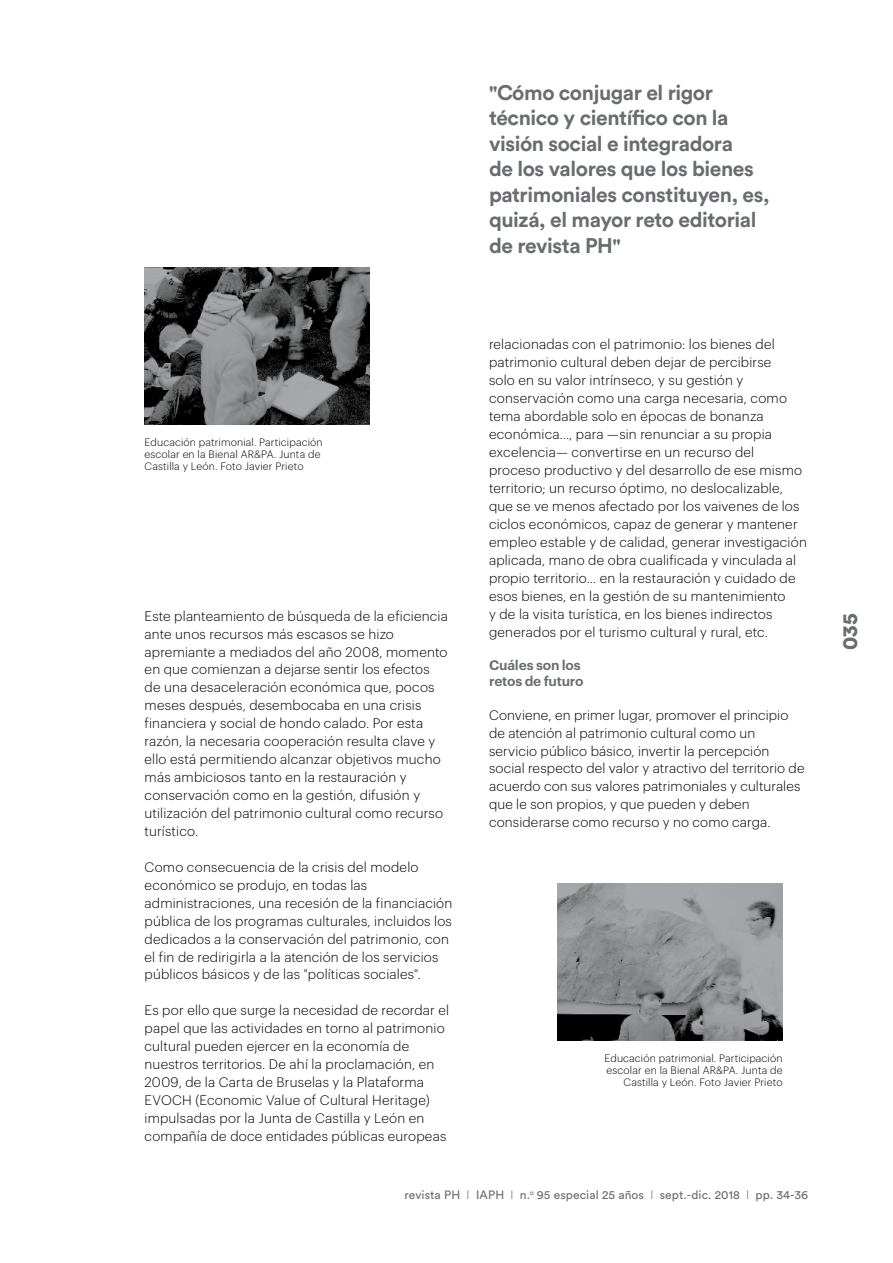
<style>
.page{position:relative;width:893px;height:1263px;background:#fff}
.page>*{position:absolute;margin:0;border:0;box-sizing:border-box;transform-origin:0 0}
.t1{font:700 21px/25.5px "Circular Std";letter-spacing:-.02em;color:#696c70}
.t2{font:900 21px "Circular Std";color:#696c70}
.t3{font:300 13.5px/18px "Graphik LCG";letter-spacing:.01em;color:#000}
.t4{font:600 13.5px/15.8px "Graphik LCG";letter-spacing:-.015em;color:#696c70}
.t5{font:12px "Circular Std";letter-spacing:.01em;color:#696c70}
.t6{font:300 10.5px/12px "Graphik LCG";letter-spacing:.01em;color:#000}
.s1{font-family:"Graphik LCG";font-weight:300}
</style>
<div class="page">
<img style="left:145px;top:267px;width:225px;height:157px">
<img style="left:557px;top:883px;width:226px;height:157px">
<p class="t6" style="left:145px;top:435px;width:180px">Educación patrimonial. Participación escolar en la Bienal AR&amp;PA. Junta de<br>Castilla y León. Foto Javier Prieto</p>
<p class="t3" style="left:145px;top:606px;width:305px">Este planteamiento de búsqueda de la eficiencia ante unos recursos más escasos se hizo apremiante a mediados del año 2008, momento en que comienzan a dejarse sentir los efectos de una desaceleración económica que, pocos meses después, desembocaba en una crisis financiera y social de hondo calado. Por esta razón, la necesaria cooperación resulta clave y ello está permitiendo alcanzar objetivos mucho más ambiciosos tanto en la restauración y conservación como en la gestión, difusión y utilización del patrimonio cultural como recurso turístico.</p>
<p class="t3" style="left:145px;top:857px;width:309px">Como consecuencia de la crisis del modelo económico se produjo, en todas las administraciones, una recesión de la financiación pública de los programas culturales, incluidos los dedicados a la conservación del patrimonio, con el fin de redirigirla a la atención de los servicios públicos básicos y de las "políticas sociales".</p>
<p class="t3" style="left:145px;top:1000px;width:306px">Es por ello que surge la necesidad de recordar el papel que las actividades en torno al patrimonio cultural pueden ejercer en la economía de nuestros territorios. De ahí la proclamación, en 2009, de la Carta de Bruselas y la Plataforma EVOCH (Economic Value of Cultural Heritage) impulsadas por la Junta de Castilla y León en compañía de doce entidades públicas europeas</p>
<h1 class="t1" style="left:489px;top:79px;width:282px">"Cómo conjugar el rigor técnico y científico con la visión social e integradora<br>de los valores que los bienes patrimoniales constituyen, es, quizá, el mayor reto editorial de revista PH"</h1>
<p class="t3" style="left:489px;top:335px;width:319px">relacionadas con el patrimonio: los bienes del patrimonio cultural deben dejar de percibirse<br>solo en su valor intrínseco, y su gestión y conservación como una carga necesaria, como tema abordable solo en épocas de bonanza económica…, para —sin renunciar a su propia excelencia— convertirse en un recurso del proceso productivo y del desarrollo de ese mismo territorio; un recurso óptimo, no deslocalizable, que se ve menos afectado por los vaivenes de los ciclos económicos, capaz de generar y mantener empleo estable y de calidad, generar investigación aplicada, mano de obra cualificada y vinculada al propio territorio… en la restauración y cuidado de esos bienes, en la gestión de su mantenimiento<br>y de la visita turística, en los bienes indirectos generados por el turismo cultural y rural, etc.</p>
<p class="t4" style="left:489px;top:656px;width:96px">Cuáles son los retos de futuro</p>
<p class="t3" style="left:489px;top:705px;width:317px">Conviene, en primer lugar, promover el principio de atención al patrimonio cultural como un servicio público básico, invertir la percepción social respecto del valor y atractivo del territorio de acuerdo con sus valores patrimoniales y culturales que le son propios, y que pueden y deben considerarse como recurso y no como carga.</p>
<p class="t6" style="left:604px;top:1051px;width:180px;text-align:right">Educación patrimonial. Participación escolar en la Bienal AR&amp;PA. Junta de<br>Castilla y León. Foto Javier Prieto</p>
<p class="t5" style="left:404px;top:1188px;width:405px">revista PH <span class="s1">I</span> IAPH <span class="s1">I</span> n.<sup>o</sup> 95 especial 25 años <span class="s1">I</span> sept.-dic. 2018 <span class="s1">I</span> pp. 34-36</p>
<h1 class="t2" style="left:836px;top:650px;width:39px;rotate:-90deg">035</h1>
</div>
